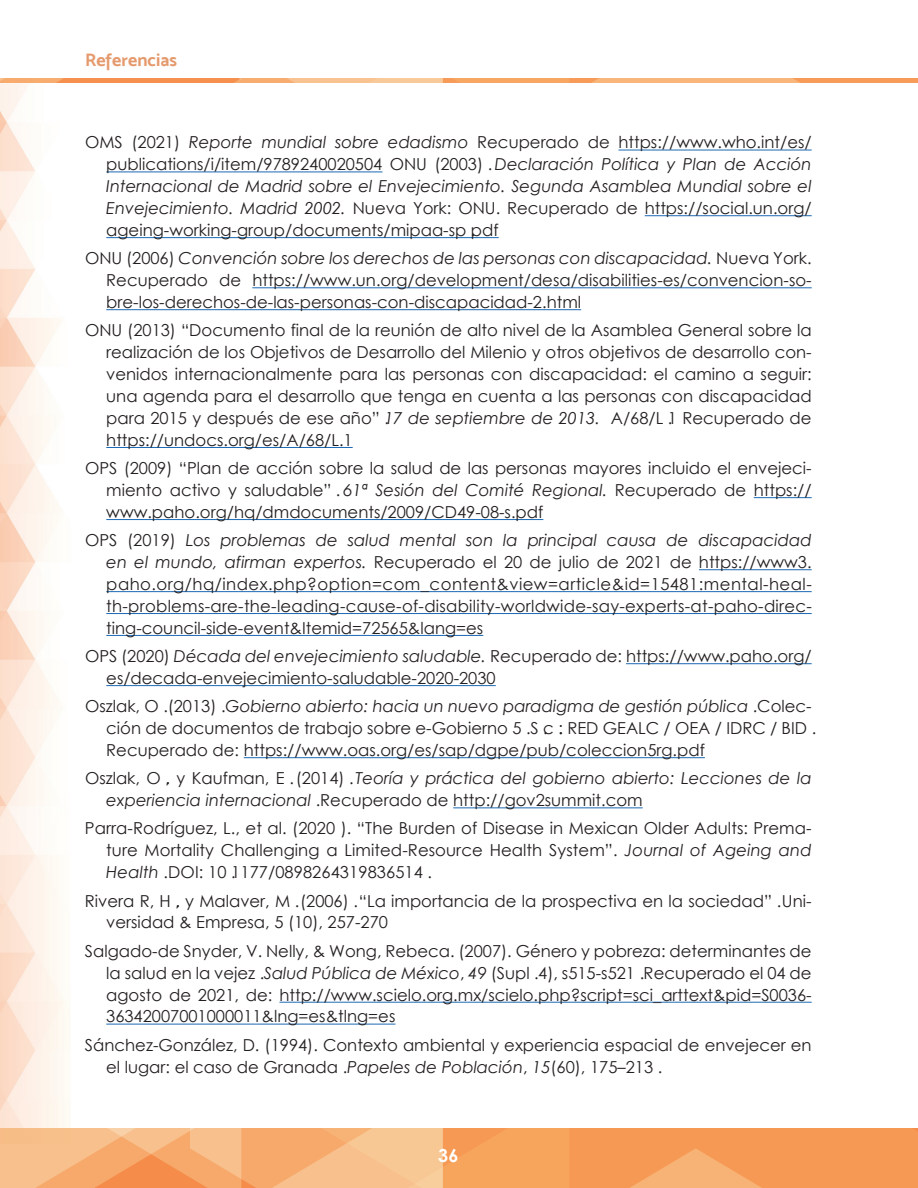
<style>
.page{position:relative;width:918px;height:1188px;background:#fff}
.page>*{position:absolute;margin:0;border:0;box-sizing:border-box;transform-origin:0 0}
.t1{font:18px "Mosk Bold 700";color:#e59a6d}
.t2{font:700 18px "Century Gothic";color:#fff}
.t3{font:16.5px/21.9px "Century Gothic";color:#231f20;text-align:justify}
.t4{font:italic 16.5px/21.9px "Century Gothic";color:#231f20}
.s1{font-style:italic}
.s2{font-style:normal}
</style>
<div class="page">
<img style="left:0;top:83px;width:70px;height:1046px">
<svg style="left:0;top:1129px;width:918px;height:59px;background:#f6a96a"></svg>
<svg style="left:0;top:78px;width:918px;height:5px;background:#f6a96b"></svg>
<hr style="left:618px;top:150px;width:194px;height:1px;background:#1b69b4">
<hr style="left:106px;top:171px;width:276px;height:1px;background:#1b69b4">
<hr style="left:645px;top:215px;width:167px;height:1px;background:#1b69b4">
<hr style="left:106px;top:237px;width:393px;height:1px;background:#1b69b4">
<hr style="left:252px;top:287px;width:560px;height:1px;background:#1b69b4">
<hr style="left:106px;top:309px;width:475px;height:1px;background:#1b69b4">
<hr style="left:106px;top:447px;width:247px;height:1px;background:#1b69b4">
<hr style="left:754px;top:497px;width:58px;height:1px;background:#1b69b4">
<hr style="left:106px;top:519px;width:437px;height:1px;background:#1b69b4">
<hr style="left:699px;top:569px;width:113px;height:1px;background:#1b69b4">
<hr style="left:106px;top:591px;width:706px;height:1px;background:#1b69b4">
<hr style="left:106px;top:613px;width:706px;height:1px;background:#1b69b4">
<hr style="left:106px;top:635px;width:377px;height:1px;background:#1b69b4">
<hr style="left:626px;top:663px;width:186px;height:1px;background:#1b69b4">
<hr style="left:106px;top:685px;width:390px;height:1px;background:#1b69b4">
<hr style="left:244px;top:757px;width:461px;height:1px;background:#1b69b4">
<hr style="left:453px;top:807px;width:190px;height:1px;background:#1b69b4">
<hr style="left:279px;top:1002px;width:533px;height:1px;background:#1b69b4">
<hr style="left:106px;top:1024px;width:290px;height:1px;background:#1b69b4">
<p class="t1" style="left:85px;top:49px;width:94px">Referencias</p>
<p class="t3" style="left:106px;top:131px;width:707px;text-indent:-21px">OMS (2021) <span class="s1">Reporte mundial sobre edadismo</span> Recuperado de https://www.who.int/es/ publications/i/item/9789240020504 ONU (2003). <span class="s1">Declaración Política y Plan de Acción Internacional de Madrid sobre el Envejecimiento. Segunda Asamblea Mundial sobre el Envejecimiento. Madrid 2002.</span> Nueva York: ONU. Recuperado de https://social.un.org/ ageing-working-group/documents/mipaa-sp.pdf</p>
<p class="t3" style="left:106px;top:247px;width:707px;text-indent:-21px">ONU (2006) <span class="s1">Convención sobre los derechos de las personas con discapacidad.</span> Nueva York.<br>Recuperado de https://www.un.org/development/desa/disabilities-es/convencion-so&shy;bre-los-derechos-de-las-personas-con-discapacidad-2.html</p>
<p class="t3" style="left:106px;top:319px;width:707px;text-indent:-21px">ONU (2013) “Documento final de la reunión de alto nivel de la Asamblea General sobre la realización de los Objetivos de Desarrollo del Milenio y otros objetivos de desarrollo con&shy;venidos internacionalmente para las personas con discapacidad: el camino a seguir: una agenda para el desarrollo que tenga en cuenta a las personas con discapacidad para 2015 y después de ese año”.<span class="s1">17 de septiembre de 2013.</span> A/68/L.1 Recuperado de https://undocs.org/es/A/68/L.1</p>
<p class="t3" style="left:106px;top:457px;width:707px;text-indent:-21px">OPS (2009) “Plan de acción sobre la salud de las personas mayores incluido el envejeci&shy;miento activo y saludable”. <span class="s1">61ª Sesión del Comité Regional.</span> Recuperado de https:// www.paho.org/hq/dmdocuments/2009/CD49-08-s.pdf</p>
<p class="t3" style="left:106px;top:529px;width:707px;text-indent:-21px">OPS (2019) <span class="s1">Los problemas de salud mental son la principal causa de discapacidad en el mundo, afirman expertos.</span> Recuperado el 20 de julio de 2021 de https://www3. paho.org/hq/index.php?option=com_content&amp;view=article&amp;id=15481:mental-heal&shy;th-problems-are-the-leading-cause-of-disability-worldwide-say-experts-at-paho-direc&shy;ting-council-side-event&amp;Itemid=72565&amp;lang=es</p>
<p class="t3" style="left:106px;top:645px;width:707px;text-indent:-21px">OPS (2020) <span class="s1">Década del envejecimiento saludable.</span> Recuperado de: https://www.paho.org/ es/decada-envejecimiento-saludable-2020-2030</p>
<p class="t3" style="left:106px;top:695px;width:707px;text-indent:-21px">Oszlak, O. (2013).<span class="s1">Gobierno abierto: hacia un nuevo paradigma de gestión pública</span>. Colec&shy;ción de documentos de trabajo sobre e-Gobierno 5. S.c.: RED GEALC / OEA / IDRC / BID.<br>Recuperado de: https://www.oas.org/es/sap/dgpe/pub/coleccion5rg.pdf</p>
<p class="t4" style="left:106px;top:767px;width:707px;text-indent:-21px"><span class="s2">Oszlak, O., y Kaufman, E. (2014).</span> Teoría y práctica del gobierno abierto: Lecciones de la experiencia internacional<span class="s2">. Recuperado de http://gov2summit.com</span></p>
<p class="t3" style="left:106px;top:817px;width:707px;text-indent:-21px">Parra-Rodríguez, L., et al. (2020 ). “The Burden of Disease in Mexican Older Adults: Prema&shy;ture Mortality Challenging a Limited-Resource Health System”. <span class="s1">Journal of Ageing and Health</span>. DOI: 10.1177/0898264319836514.</p>
<p class="t3" style="left:106px;top:889px;width:707px;text-indent:-21px">Rivera R, H., y Malaver, M. (2006). “La importancia de la prospectiva en la sociedad”. Uni&shy;versidad &amp; Empresa, 5 (10), 257-270</p>
<p class="t3" style="left:106px;top:940px;width:707px;text-indent:-21px">Salgado-de Snyder, V. Nelly, &amp; Wong, Rebeca. (2007). Género y pobreza: determinantes de la salud en la vejez. <span class="s1">Salud Pública de México</span>, <span class="s1">49</span> (Supl. 4), s515-s521. Recuperado el 04 de agosto de 2021, de: http://www.scielo.org.mx/scielo.php?script=sci_arttext&amp;pid=S0036- 36342007001000011&amp;lng=es&amp;tlng=es</p>
<p class="t3" style="left:106px;top:1034px;width:707px;text-indent:-21px">Sánchez-González, D. (1994). Contexto ambiental y experiencia espacial de envejecer en el lugar: el caso de Granada.<span class="s1">Papeles de Población</span>, <span class="s1">15</span>(60), 175–213.</p>
<p class="t2" style="left:438px;top:1142px;width:22px">36</p>
</div>
